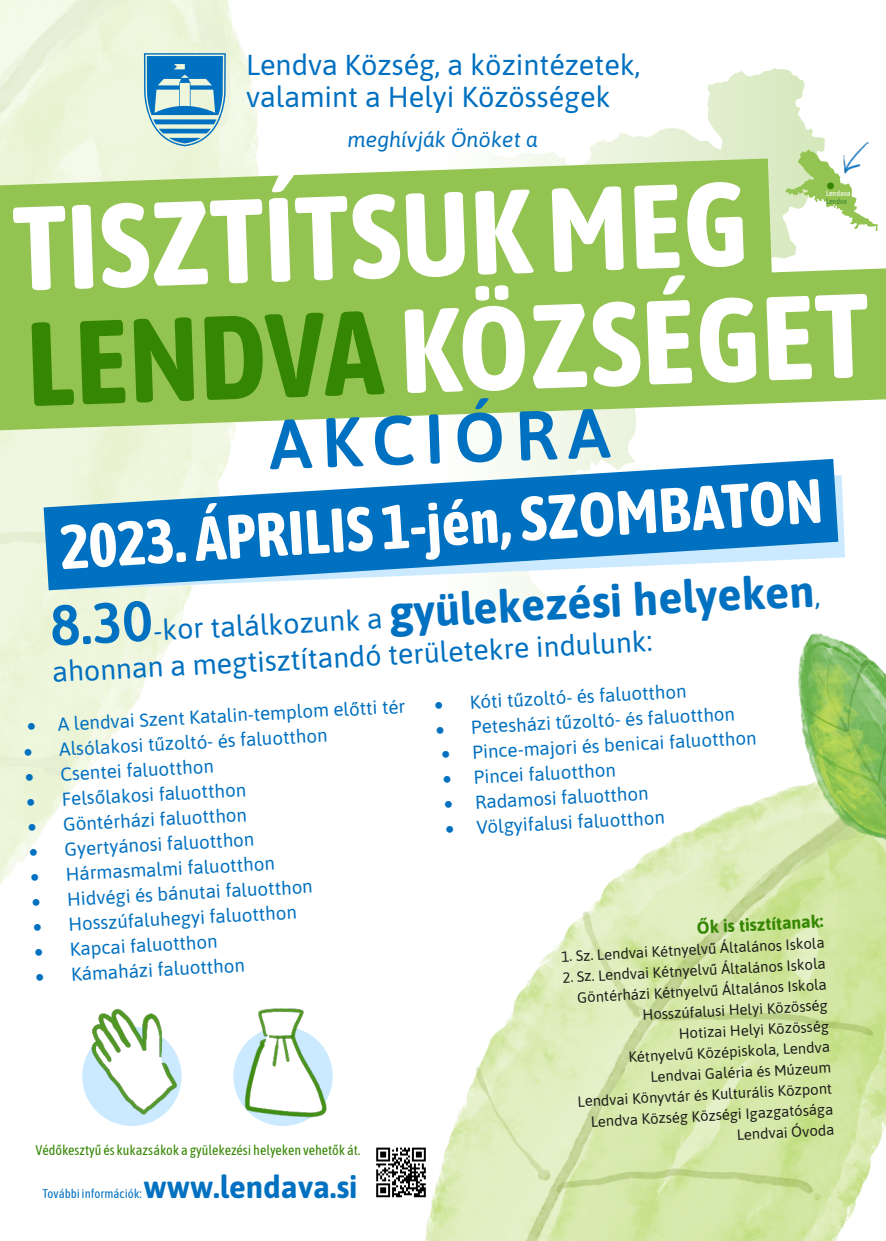
<style>
.page{position:relative;width:886px;height:1241px;background:#fff}
.page>*{position:absolute;margin:0;border:0;box-sizing:border-box;transform-origin:0 0}
.t1{font:700 118.75px/115.8px "Asap Condensed";color:#fff}
.t2{font:600 69.88px "Asap";color:#0070c0}
.t3{font:700 62.25px "Asap Condensed";color:#fff}
.t4{font:700 45px "Asap";color:#0070c0}
.t5{font:700 31.25px "Asap";color:#0070c0}
.t6{font:28.81px/32.6px "Asap";color:#0070c0}
.t7{font:28.56px "Asap";color:#0070c0}
.t8{font:italic 21.44px "Asap";color:#0070c0}
.t9{font:18.75px/25px "Asap";color:#0070c0}
.t10{font:700 17.5px "Asap";color:#358602}
.t11{font:14.88px/20.8px "Asap";color:#1d1d1b;text-align:right}
.t12{font:13.94px "Asap Condensed";color:#358602}
.t13{font:12.5px "Asap Condensed";color:#0070c0}
.t14{font:7.69px "Asap Condensed";color:#fff}
.t15{font:7.69px "Asap Condensed";color:#398734}
.s1{color:#358602}
.s2{font-weight:600;font-size:57.06px}
.s3{font-weight:400;font-size:28.56px}
</style>
<div class="page">
<svg style="left:495px;top:432px;width:140px;height:185px"></svg>
<img style="left:425px;top:785px;width:461px;height:455px">
<img style="left:798px;top:633px;width:88px;height:206px">
<img style="left:0;top:0;width:258px;height:884px">
<div style="left:82px;top:1026px;width:100px;height:99px;background:#cbeaff;border-radius:50%"></div>
<div style="left:233px;top:1026px;width:100px;height:99px;background:#cbeaff;border-radius:50%"></div>
<svg style="left:0;top:268px;width:886px;height:164px;fill:#93c351"></svg>
<svg style="left:0;top:158px;width:773px;height:165px;fill:#93c351"></svg>
<svg style="left:44px;top:459px;width:794px;height:131px;fill:#0070c0"></svg>
<svg style="left:785px;top:150px;width:93px;height:81px"></svg>
<img style="left:845px;top:142px;width:23px;height:29px">
<img style="left:843px;top:155px;width:18px;height:19px">
<img style="left:91px;top:1009px;width:86px;height:105px">
<img style="left:245px;top:1008px;width:82px;height:109px">
<img style="left:269px;top:1035px;width:23px;height:4px">
<img style="left:283px;top:1036px;width:7px;height:25px">
<img style="left:272px;top:1036px;width:6px;height:30px">
<div style="left:827px;top:182px;width:7px;height:7px;background:#358602;border-radius:50%"></div>
<svg style="left:376px;top:1145px;width:52px;height:54px"></svg>
<svg style="left:376px;top:1147px;width:50px;height:50px"></svg>
<svg style="left:144px;top:53px;width:82px;height:93px"></svg>
<svg style="left:814px;top:1193px;width:7px;height:9px"></svg>
<svg style="left:28px;top:723px;width:7px;height:7px"></svg>
<svg style="left:25px;top:748px;width:7px;height:7px"></svg>
<svg style="left:26px;top:773px;width:7px;height:7px"></svg>
<svg style="left:27px;top:798px;width:7px;height:7px"></svg>
<svg style="left:29px;top:823px;width:7px;height:7px"></svg>
<svg style="left:30px;top:848px;width:7px;height:7px"></svg>
<svg style="left:31px;top:873px;width:7px;height:7px"></svg>
<svg style="left:445px;top:801px;width:7px;height:7px"></svg>
<svg style="left:446px;top:826px;width:7px;height:7px"></svg>
<h3 class="t6" style="left:246px;top:48px;width:396px">Lendva Község, a közintézetek, valamint a Helyi Közösségek</h3>
<p class="t8" style="left:348px;top:127px;width:192px">meghívják Önöket a</p>
<h1 class="t1" style="left:11px;top:190px;width:854px;rotate:-2deg">TISZTÍTSUKMEG<br><span class="s1">LENDVA</span> KÖZSÉGET</h1>
<p class="t14" style="left:826px;top:189px;width:26px">Lendava</p>
<p class="t15" style="left:826px;top:196px;width:22px">Lendva</p>
<h2 class="t2" style="left:268px;top:404px;width:343px;rotate:-2deg">AKCIÓRA</h2>
<h3 class="t3" style="left:58px;top:514px;width:765px;rotate:-4deg">2023. ÁPRILIS 1-jén, SZOMBATON</h3>
<h3 class="t4" style="left:49px;top:604px;width:772px;rotate:-3deg"><span class="s2">8.30</span><span class="s3">-kor találkozunk a</span> gyülekezési helyeken<span class="s3">,</span></h3>
<h3 class="t7" style="left:52px;top:655px;width:602px;rotate:-3deg">ahonnan a megtisztítandó területekre indulunk:</h3>
<p class="t9" style="left:57px;top:711px;width:349px;rotate:-3deg">A lendvai Szent Katalin-templom előtti tér<br>Alsólakosi tűzoltó- és faluotthon<br>Csentei faluotthon<br>Felsőlakosi faluotthon<br>Göntérházi faluotthon<br>Gyertyánosi faluotthon<br>Hármasmalmi faluotthon<br>Hidvégi és bánutai faluotthon<br>Hosszúfaluhegyi faluotthon<br>Kapcai faluotthon<br>Kámaházi faluotthon</p>
<p class="t9" style="left:469px;top:689px;width:286px;rotate:-3deg">Kóti tűzoltó- és faluotthon<br>Petesházi tűzoltó- és faluotthon<br>Pince-majori és benicai faluotthon<br>Pincei faluotthon<br>Radamosi faluotthon<br>Völgyifalusi faluotthon</p>
<p class="t10" style="left:696px;top:917px;width:128px;rotate:-3deg">Ők is tisztítanak:</p>
<p class="t11" style="left:561px;top:945px;width:265px;rotate:-3deg">1. Sz. Lendvai Kétnyelvű Általános Iskola</p>
<p class="t11" style="left:562px;top:966px;width:265px;rotate:-3deg">2. Sz. Lendvai Kétnyelvű Általános Iskola<br>Göntérházi Kétnyelvű Általános Iskola<br>Hosszúfalusi Helyi Közösség<br>Hotizai Helyi Közösség<br>Kétnyelvű Középiskola, Lendva<br>Lendvai Galéria és Múzeum<br>Lendvai Könyvtár és Kulturális Központ<br>Lendva Község Községi Igazgatósága<br>Lendvai Óvoda</p>
<p class="t12" style="left:36px;top:1141px;width:326px">Védőkesztyű és kukazsákok a gyülekezési helyeken vehetők át.</p>
<h3 class="t5" style="left:144px;top:1168px;width:216px">www.lendava.si</h3>
<p class="t13" style="left:43px;top:1186px;width:101px">További információk:</p>
</div>
